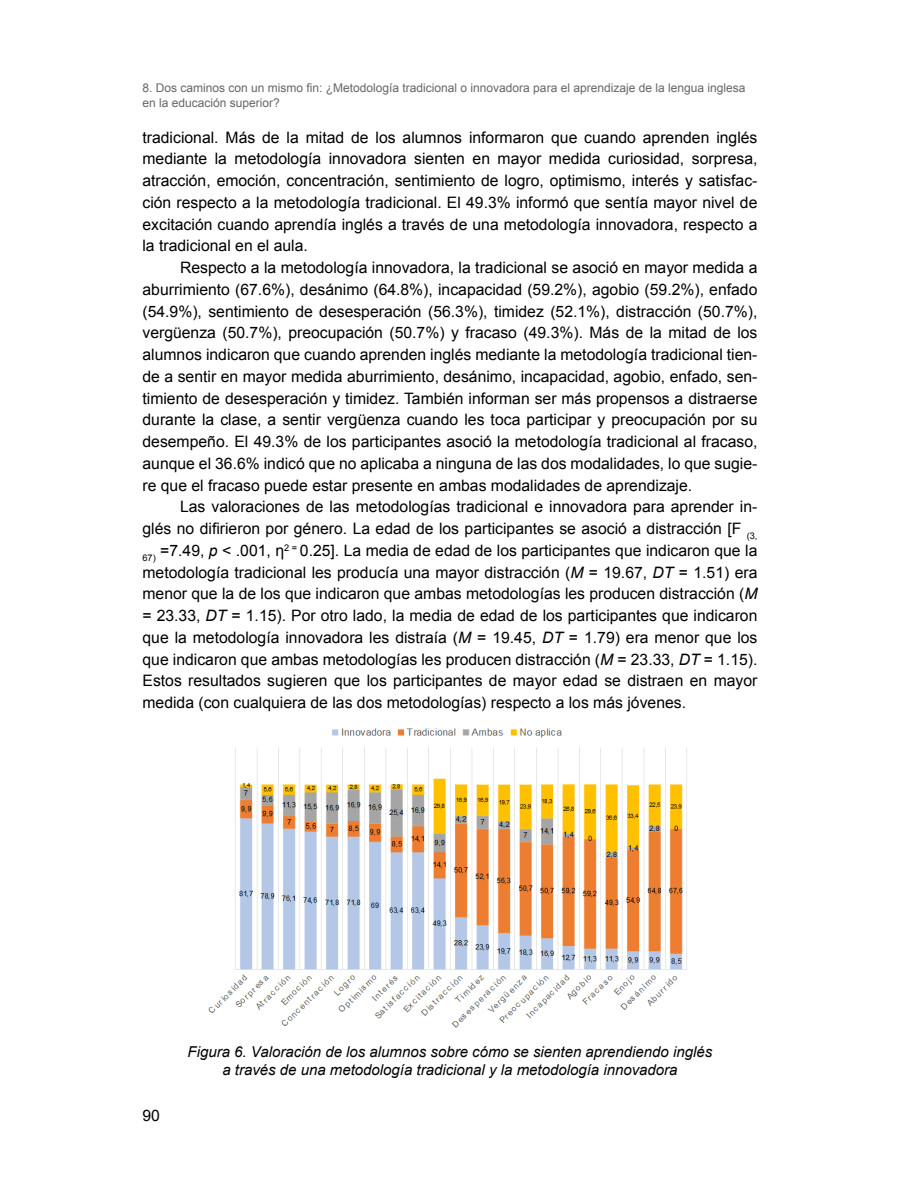
<style>
.page{position:relative;width:900px;height:1200px;background:#fff}
.page>*{position:absolute;margin:0;border:0;box-sizing:border-box;transform-origin:0 0}
.t1{font:15.75px/21.8px "Arial";color:#000;text-align:justify}
.t2{font:italic 15px/18px "Arial";color:#000;text-align:center}
.t3{font:12px/15px "Arial";color:#666}
.s1{font-style:italic}
</style>
<div class="page">
<img style="left:208px;top:728px;width:479px;height:300px">
<p class="t3" style="left:142px;top:80px;width:604px">8. Dos caminos con un mismo fin: ¿Metodología tradicional o innovadora para el aprendizaje de la lengua inglesa en la educación superior?</p>
<p class="t1" style="left:142px;top:126px;width:616px">tradicional. Más de la mitad de los alumnos informaron que cuando aprenden inglés mediante la metodología innovadora sienten en mayor medida curiosidad, sorpresa, atracción, emoción, concentración, sentimiento de logro, optimismo, interés y satisfac&shy;ción respecto a la metodología tradicional. El 49.3% informó que sentía mayor nivel de excitación cuando aprendía inglés a través de una metodología innovadora, respecto a la tradicional en el aula.</p>
<p class="t1" style="left:142px;top:256px;width:617px;text-indent:38px">Respecto a la metodología innovadora, la tradicional se asoció en mayor medida a aburrimiento (67.6%), desánimo (64.8%), incapacidad (59.2%), agobio (59.2%), enfado (54.9%), sentimiento de desesperación (56.3%), timidez (52.1%), distracción (50.7%), vergüenza (50.7%), preocupación (50.7%) y fracaso (49.3%). Más de la mitad de los alumnos indicaron que cuando aprenden inglés mediante la metodología tradicional tien&shy;de a sentir en mayor medida aburrimiento, desánimo, incapacidad, agobio, enfado, sen&shy;timiento de desesperación y timidez. También informan ser más propensos a distraerse durante la clase, a sentir vergüenza cuando les toca participar y preocupación por su desempeño. El 49.3% de los participantes asoció la metodología tradicional al fracaso, aunque el 36.6% indicó que no aplicaba a ninguna de las dos modalidades, lo que sugie&shy;re que el fracaso puede estar presente en ambas modalidades de aprendizaje.</p>
<p class="t1" style="left:142px;top:496px;width:617px;text-align:right">Las valoraciones de las metodologías tradicional e innovadora para aprender in-<br>glés no difirieron por género. La edad de los participantes se asoció a distracción [F <sub>(3,</sub></p>
<p class="t1" style="left:143px;top:539px;width:617px"><sub>67)</sub> =7.49, <span class="s1">p</span> &lt; .001, η<sup>2</sup> <sup>=</sup> 0.25]. La media de edad de los participantes que indicaron que la metodología tradicional les producía una mayor distracción (<span class="s1">M</span> = 19.67, <span class="s1">DT</span> = 1.51) era menor que la de los que indicaron que ambas metodologías les producen distracción (<span class="s1">M </span>= 23.33, <span class="s1">DT</span> = 1.15). Por otro lado, la media de edad de los participantes que indicaron que la metodología innovadora les distraía (<span class="s1">M</span> = 19.45, <span class="s1">DT</span> = 1.79) era menor que los que indicaron que ambas metodologías les producen distracción (<span class="s1">M</span> = 23.33, <span class="s1">DT</span> = 1.15).<br>Estos resultados sugieren que los participantes de mayor edad se distraen en mayor medida (con cualquiera de las dos metodologías) respecto a los más jóvenes.</p>
<p class="t1" style="left:142px;top:1105px;width:19px">90</p>
<p class="t2" style="left:188px;top:1043px;width:526px">Figura 6. Valoración de los alumnos sobre cómo se sienten aprendiendo inglés a través de una metodología tradicional y la metodología innovadora</p>
</div>
